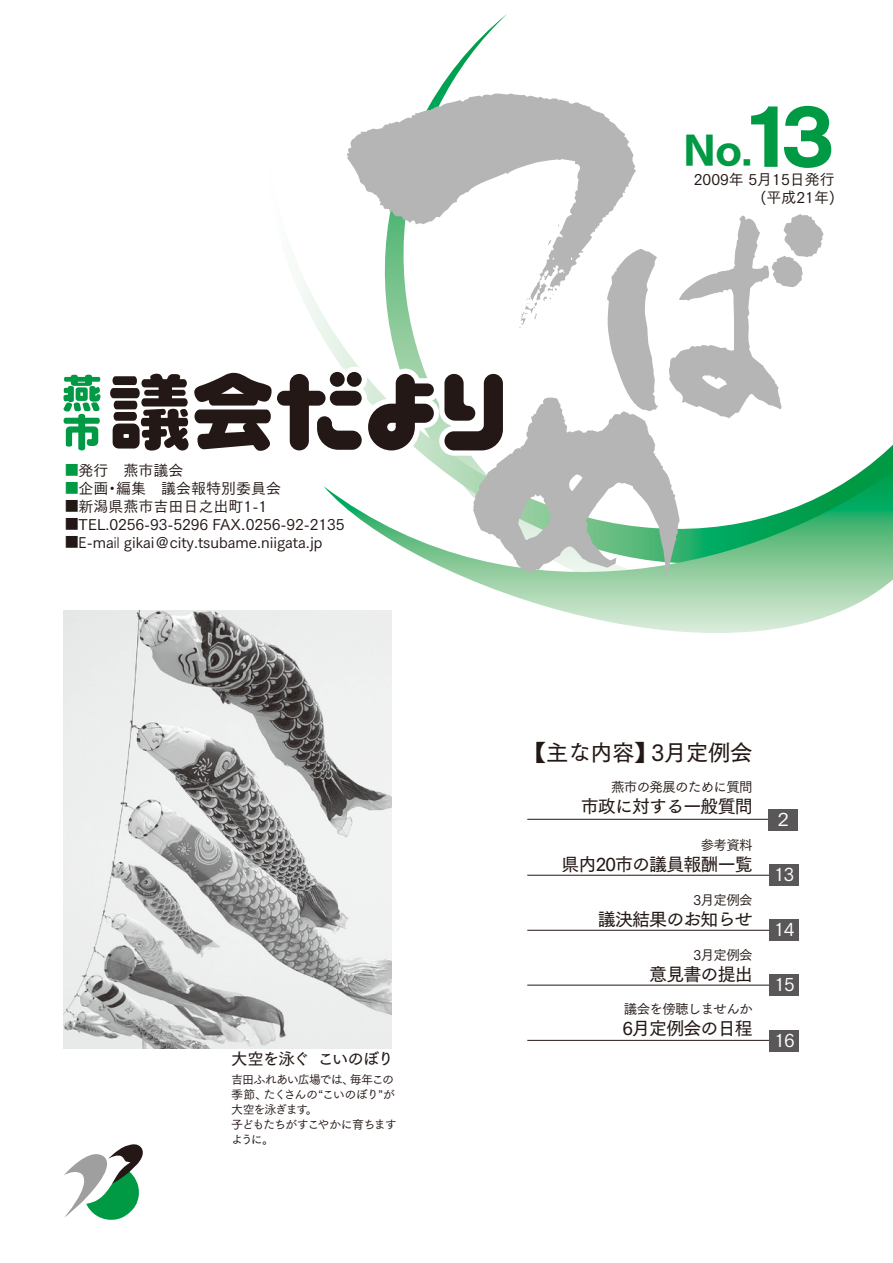
<style>
.page{position:relative;width:893px;height:1263px;background:#fff}
.page>*{position:absolute;margin:0;border:0;box-sizing:border-box;transform-origin:0 0}
.t1{font:72px "Tsuku Go Pro H";color:#094}
.t2{font:37.5px "Tsuku Go Pro H";color:#094}
.t3{font:22.5px "Tsuku Go Pro D";letter-spacing:-.02em;color:#231815}
.t4{font:18px "Tsuku Go Pro D";letter-spacing:-.05em;color:#231815}
.t5{font:18px "Tsuku Go Pro M";letter-spacing:-.05em;color:#fff}
.t6{font:16.5px "Tsuku Go Pro D";letter-spacing:-.075em;color:#231815}
.t7{font:15px "Tsuku Go Pro M";color:#231815}
.t8{font:13.5px "Tsuku Go Pro M";letter-spacing:-.05em;color:#231815}
.t9{font:13.5px "Tsuku Go Pro M";color:#094}
.t10{font:12px/15px "Tsuku Go Pro M";letter-spacing:-.085em;color:#231815}
.s1{font-size:34.5px}
</style>
<div class="page">
<svg style="left:391px;top:471px;width:502px;height:232px"></svg>
<img style="left:64px;top:610px;width:327px;height:438px">
<svg style="left:347px;top:94px;width:289px;height:120px;fill:#b5b5b6"></svg>
<svg style="left:64px;top:1144px;width:79px;height:76px"></svg>
<svg style="left:63px;top:214px;width:761px;height:382px"></svg>
<hr style="left:527px;top:819px;width:255px;height:1px;background:#231815">
<hr style="left:527px;top:930px;width:255px;height:1px;background:#231815">
<div style="left:768px;top:809px;width:30px;height:21px;background:#595757"></div>
<div style="left:769px;top:919px;width:30px;height:22px;background:#595757"></div>
<hr style="left:527px;top:1040px;width:255px;height:1px;background:#231815">
<hr style="left:527px;top:875px;width:255px;height:1px;background:#231815">
<div style="left:769px;top:864px;width:30px;height:22px;background:#595757"></div>
<hr style="left:527px;top:985px;width:255px;height:1px;background:#231815">
<div style="left:769px;top:974px;width:30px;height:22px;background:#595757"></div>
<div style="left:769px;top:1030px;width:30px;height:21px;background:#595757"></div>
<p class="t7" style="left:79px;top:458px;width:106px">発行　燕市議会</p>
<p class="t9" style="left:65px;top:459px;width:15px">■</p>
<p class="t7" style="left:116px;top:476px;width:166px">編集　議会報特別委員会</p>
<p class="t7" style="left:79px;top:476px;width:31px">企画</p>
<p class="t9" style="left:65px;top:477px;width:15px">■</p>
<p class="t7" style="left:105px;top:476px;width:16px">・</p>
<p class="t7" style="left:79px;top:494px;width:190px">新潟県燕市吉田日之出町1-1</p>
<p class="t8" style="left:65px;top:495px;width:15px">■</p>
<p class="t8" style="left:65px;top:513px;width:15px">■</p>
<p class="t7" style="left:79px;top:512px;width:267px">TEL.0256-93-5296 FAX.0256-92-2135</p>
<p class="t8" style="left:65px;top:531px;width:15px">■</p>
<p class="t7" style="left:79px;top:530px;width:245px">-E mail gikai＠city.tsubame.niigata j p.</p>
<p class="t6" style="left:231px;top:1045px;width:80px">大空を泳ぐ</p>
<p class="t6" style="left:318px;top:1045px;width:78px">こいのぼり</p>
<p class="t10" style="left:350px;top:1070px;width:46px">毎年この</p>
<p class="t10" style="left:264px;top:1070px;width:133px;text-indent:-32px">吉田ふれあい広場では、<br>たくさんの“こいのぼりが”</p>
<p class="t10" style="left:231px;top:1085px;width:38px">季節、</p>
<p class="t10" style="left:231px;top:1100px;width:167px">大空を泳ぎます<br>子どもたちがすこやかに育ちますように。</p>
<p class="t10" style="left:306px;top:1100px;width:13px">。</p>
<h1 class="t1" style="left:741px;top:97px;width:95px"><span class="s1">.</span>13</h1>
<p class="t7" style="left:760px;top:185px;width:76px">(平成21年(</p>
<h2 class="t2" style="left:684px;top:129px;width:60px">No</h2>
<p class="t7" style="left:694px;top:167px;width:143px">2009年 月5 15日発行</p>
<h3 class="t3" style="left:524px;top:733px;width:134px">【主な内容】</h3>
<h3 class="t3" style="left:651px;top:733px;width:103px">3月定例会</h3>
<p class="t8" style="left:611px;top:776px;width:143px">燕市の発展のために質問</p>
<p class="t4" style="left:581px;top:791px;width:173px">市政に対する一般質問</p>
<p class="t8" style="left:701px;top:834px;width:53px">参考資料</p>
<p class="t4" style="left:561px;top:849px;width:193px">県内20市の議員報酬一覧</p>
<p class="t8" style="left:693px;top:889px;width:61px">3月定例会</p>
<p class="t4" style="left:598px;top:904px;width:156px">議決結果のお知らせ</p>
<p class="t8" style="left:693px;top:944px;width:61px">3月定例会</p>
<p class="t4" style="left:649px;top:959px;width:105px">意見書の提出</p>
<p class="t8" style="left:624px;top:997px;width:130px">議会を傍聴しませんか</p>
<p class="t4" style="left:622px;top:1013px;width:132px">6月定例会の日程</p>
<p class="t5" style="left:774px;top:804px;width:19px">２</p>
<p class="t5" style="left:774px;top:859px;width:22px">13</p>
<p class="t5" style="left:774px;top:914px;width:22px">14</p>
<p class="t5" style="left:774px;top:969px;width:22px">15</p>
<p class="t5" style="left:774px;top:1025px;width:22px">16</p>
</div>
